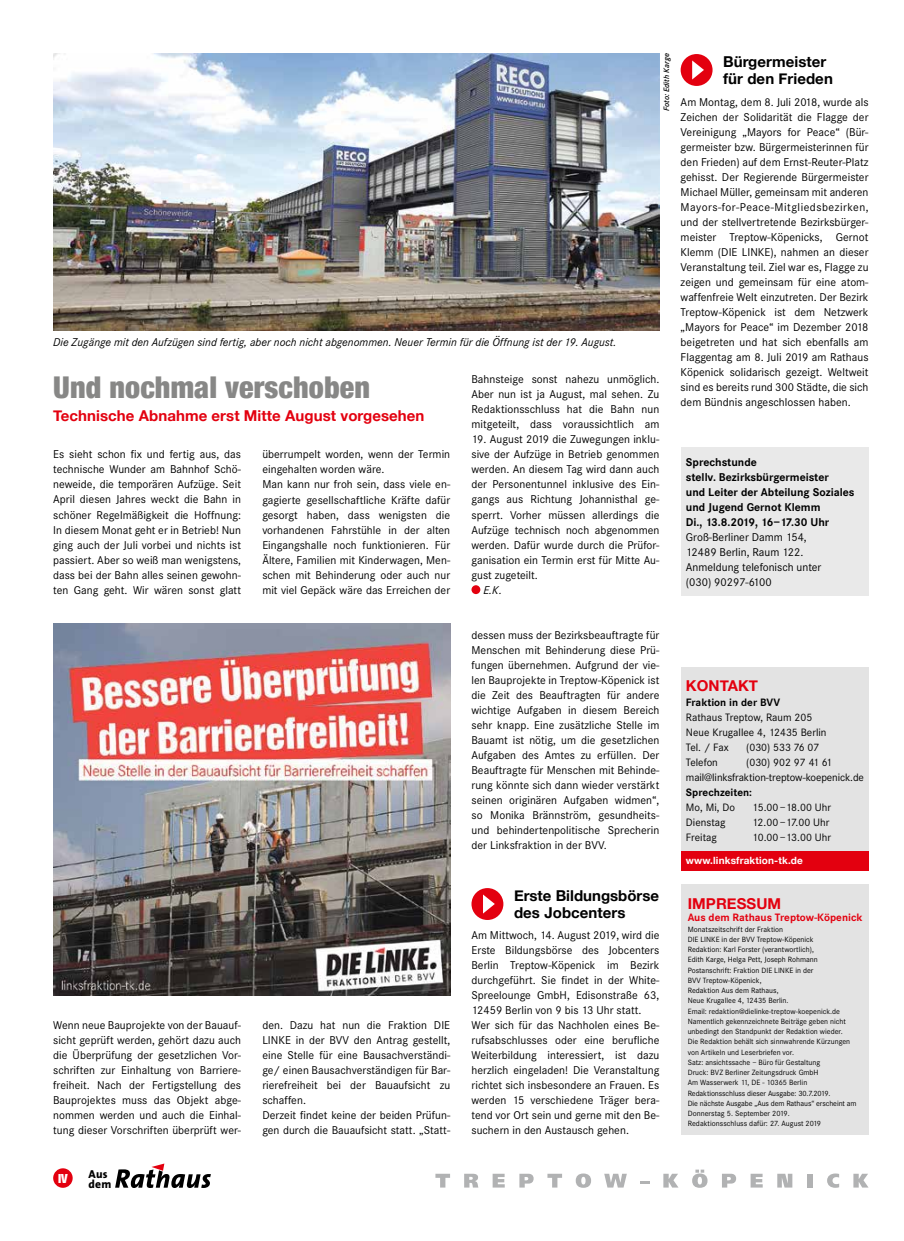
<style>
.page{position:relative;width:904px;height:1241px;background:#fff}
.page>*{position:absolute;margin:0;border:0;box-sizing:border-box;transform-origin:0 0}
.t1{font:900 condensed 30px "Helvetica Neue";letter-spacing:.005em;color:#878786}
.t2{font:700 15px "Helvetica Neue";letter-spacing:.005em;color:#e3000f}
.t3{font:700 15px/17.5px "Helvetica Neue";letter-spacing:.005em;color:#000}
.t4{font:900 condensed 12.5px "Helvetica Neue";color:#fff}
.t5{font:11.75px/15px "Corporate S";letter-spacing:.005em;color:#000;text-align:justify}
.t6{font:700 11.75px/15px "Corporate S";color:#000}
.t7{font:italic 11.75px "Corporate S";letter-spacing:.005em;color:#000}
.t8{font:800 11.5px/10.1px "The Sans";letter-spacing:.02em;color:#000}
.t9{font:11.12px/15px "Corporate S";letter-spacing:.005em;color:#000}
.t10{font:700 11.12px "Corporate S";color:#e3000f}
.t11{font:700 11.12px "Corporate S";letter-spacing:.005em;color:#000}
.t12{font:700 10px "Helvetica Neue";letter-spacing:.015em;color:#fff}
.t13{font:italic 600 8.12px "Corporate S";color:#000}
.t14{font:7.88px/10.2px "Corporate S";color:#000}
</style>
<div class="page">
<svg style="left:435px;top:1173px;width:15px;height:14px"></svg>
<svg style="left:464px;top:1173px;width:14px;height:14px"></svg>
<svg style="left:492px;top:1173px;width:12px;height:14px"></svg>
<svg style="left:519px;top:1173px;width:14px;height:14px"></svg>
<svg style="left:547px;top:1173px;width:15px;height:14px"></svg>
<svg style="left:575px;top:1173px;width:16px;height:14px"></svg>
<svg style="left:604px;top:1173px;width:23px;height:14px"></svg>
<svg style="left:640px;top:1181px;width:9px;height:2px"></svg>
<svg style="left:663px;top:1173px;width:15px;height:14px"></svg>
<svg style="left:692px;top:1169px;width:15px;height:18px"></svg>
<svg style="left:722px;top:1173px;width:14px;height:14px"></svg>
<svg style="left:750px;top:1173px;width:12px;height:14px"></svg>
<svg style="left:777px;top:1173px;width:15px;height:14px"></svg>
<div style="left:807px;top:1173px;width:5px;height:14px;background:#b1b2b3"></div>
<svg style="left:827px;top:1173px;width:12px;height:14px"></svg>
<svg style="left:853px;top:1173px;width:15px;height:14px"></svg>
<svg style="left:115px;top:1163px;width:96px;height:24px"></svg>
<div style="left:53px;top:1168px;width:20px;height:19px;background:#e3000f;border-radius:50%"></div>
<div style="left:471px;top:585px;width:9px;height:9px;background:#e3000f;border-radius:50%"></div>
<div style="left:680px;top:883px;width:188px;height:251px;background:#e3e3e3"></div>
<div style="left:680px;top:667px;width:188px;height:184px;background:#e3e3e3"></div>
<div style="left:680px;top:851px;width:188px;height:20px;background:#e3000f"></div>
<div style="left:680px;top:446px;width:188px;height:149px;background:#e9e9e9"></div>
<img style="left:53px;top:53px;width:606px;height:278px">
<div style="left:680px;top:54px;width:32px;height:32px;background:#e3000f;border-radius:50%"></div>
<svg style="left:692px;top:60px;width:12px;height:19px"></svg>
<img style="left:53px;top:623px;width:397px;height:372px">
<div style="left:471px;top:887px;width:32px;height:32px;background:#e3000f;border-radius:50%"></div>
<svg style="left:483px;top:894px;width:12px;height:19px"></svg>
<p class="t13" style="left:661px;top:111px;width:60px;rotate:-90deg">Foto: Edith Karge</p>
<p class="t7" style="left:53px;top:335px;width:564px">Die Zugänge mit den Aufzügen sind fertig, aber noch nicht abgenommen. Neuer Termin für die Öffnung ist der 19. August.</p>
<h1 class="t1" style="left:53px;top:363px;width:318px">Und nochmal verschoben</h1>
<p class="t2" style="left:53px;top:404px;width:373px">Technische Abnahme erst Mitte August vorgesehen</p>
<p class="t5" style="left:53px;top:447px;width:189px">Es sieht schon fix und fertig aus, das technische Wunder am Bahnhof Schö&shy;neweide, die temporären Aufzüge. Seit April diesen Jahres weckt die Bahn in schöner Regelmäßigkeit die Hoffnung:<br>In diesem Monat geht er in Betrieb! Nun ging auch der Juli vorbei und nichts ist passiert. Aber so weiß man wenigstens, dass bei der Bahn alles seinen gewohn&shy;ten Gang geht. Wir wären sonst glatt</p>
<p class="t5" style="left:262px;top:447px;width:189px;text-align:left">überrumpelt worden, wenn der Termin eingehalten worden wäre.<br>Man kann nur froh sein, dass viele en&shy;gagierte gesellschaftliche Kräfte dafür gesorgt haben, dass wenigsten die vorhandenen Fahrstühle in der alten Eingangshalle noch funktionieren. Für Ältere, Familien mit Kinderwagen, Men&shy;schen mit Behinderung oder auch nur mit viel Gepäck wäre das Erreichen der</p>
<p class="t5" style="left:471px;top:372px;width:189px">Bahnsteige sonst nahezu unmöglich.<br>Aber nun ist ja August, mal sehen. Zu Redaktionsschluss hat die Bahn nun mitgeteilt, dass voraussichtlich am</p>
<p class="t5" style="left:471px;top:432px;width:189px">19. August 2019 die Zuwegungen inklu&shy;sive der Aufzüge in Betrieb genommen werden. An diesem Tag wird dann auch der Personentunnel inklusive des Ein&shy;gangs aus Richtung Johannisthal ge&shy;sperrt. Vorher müssen allerdings die Aufzüge technisch noch abgenommen werden. Dafür wurde durch die Prüfor&shy;ganisation ein Termin erst für Mitte Au&shy;gust zugeteilt.</p>
<p class="t7" style="left:483px;top:583px;width:20px">E.K.</p>
<p class="t3" style="left:723px;top:53px;width:111px">Bürgermeister für den Frieden</p>
<p class="t5" style="left:680px;top:94px;width:189px">Am Montag, dem 8. Juli 2018, wurde als Zeichen der Solidarität die Flagge der Vereinigung „Mayors for Peace“ (Bür&shy;germeister bzw. Bürgermeisterinnen für den Frieden) auf dem Ernst-Reuter-Platz gehisst. Der Regierende Bürgermeister Michael Müller, gemeinsam mit anderen Mayors-for-Peace-Mitgliedsbezirken, und der stellvertretende Bezirksbürger&shy;meister Treptow-Köpenicks, Gernot Klemm (DIE LINKE), nahmen an dieser Veranstaltung teil. Ziel war es, Flagge zu zeigen und gemeinsam für eine atom&shy;waffenfreie Welt einzutreten. Der Bezirk Treptow-Köpenick ist dem Netzwerk „Mayors for Peace“ im Dezember 2018 beigetreten und hat sich ebenfalls am Flaggentag am 8. Juli 2019 am Rathaus Köpenick solidarisch gezeigt. Weltweit sind es bereits rund 300 Städte, die sich dem Bündnis angeschlossen haben.</p>
<p class="t6" style="left:686px;top:454px;width:170px">Sprechstunde<br>stellv. Bezirksbürgermeister<br>und Leiter der Abteilung Soziales und Jugend Gernot Klemm<br>Di., 13.8.2019, 16–17.30 Uhr</p>
<p class="t5" style="left:686px;top:529px;width:137px;text-align:left">Groß-Berliner Damm 154,<br>12489 Berlin, Raum 122.<br>Anmeldung telefonisch unter (030) 90297-6100</p>
<p class="t5" style="left:53px;top:1017px;width:189px">Wenn neue Bauprojekte von der Bauauf&shy;sicht geprüft werden, gehört dazu auch die Überprüfung der gesetzlichen Vor&shy;schriften zur Einhaltung von Barriere&shy;freiheit. Nach der Fertigstellung des Bauprojektes muss das Objekt abge&shy;nommen werden und auch die Einhal&shy;tung dieser Vorschriften überprüft wer-</p>
<p class="t5" style="left:262px;top:1017px;width:189px;text-align:left">den. Dazu hat nun die Fraktion DIE LINKE in der BVV den Antrag gestellt, eine Stelle für eine Bausachverständi&shy;ge/ einen Bausachverständigen für Bar&shy;rierefreiheit bei der Bauaufsicht zu schaffen.<br>Derzeit findet keine der beiden Prüfun&shy;gen durch die Bauaufsicht statt. „Statt-</p>
<p class="t4" style="left:58px;top:1167px;width:11px">IV</p>
<p class="t8" style="left:89px;top:1168px;width:24px">Aus dem</p>
<p class="t5" style="left:471px;top:627px;width:189px">dessen muss der Bezirksbeauftragte für Menschen mit Behinderung diese Prü&shy;fungen übernehmen. Aufgrund der vie&shy;len Bauprojekte in Treptow-Köpenick ist die Zeit des Beauftragten für andere wichtige Aufgaben in diesem Bereich sehr knapp. Eine zusätzliche Stelle im Bauamt ist nötig, um die gesetzlichen Aufgaben des Amtes zu erfüllen. Der Beauftragte für Menschen mit Behinde&shy;rung könnte sich dann wieder verstärkt seinen originären Aufgaben widmen“, so Monika Brännström, gesundheits&shy;und behindertenpolitische Sprecherin der Linksfraktion in der BVV.</p>
<p class="t3" style="left:514px;top:887px;width:146px">Erste Bildungsbörse des Jobcenters</p>
<p class="t5" style="left:471px;top:927px;width:189px;text-align:left">Am Mittwoch, 14. August 2019, wird die Erste Bildungsbörse des Jobcenters Berlin Treptow-Köpenick im Bezirk durchgeführt. Sie findet in der White-Spreelounge GmbH, Edisonstraße 63, 12459 Berlin von 9 bis 13 Uhr statt.<br>Wer sich für das Nachholen eines Be&shy;rufsabschlusses oder eine berufliche Weiterbildung interessiert, ist dazu herzlich eingeladen! Die Veranstaltung richtet sich insbesondere an Frauen. Es werden 15 verschiedene Träger bera&shy;tend vor Ort sein und gerne mit den Be&shy;suchern in den Austausch gehen.</p>
<p class="t2" style="left:686px;top:674px;width:74px">KONTAKT</p>
<p class="t11" style="left:686px;top:696px;width:96px">Fraktion in der BVV</p>
<p class="t9" style="left:686px;top:710px;width:142px">Rathaus Treptow, Raum 205<br>Neue Krugallee 4, 12435 Berlin<br>Tel. / Fax</p>
<p class="t9" style="left:746px;top:740px;width:75px">(030) 533 76 07</p>
<p class="t9" style="left:686px;top:755px;width:33px">Telefon</p>
<p class="t9" style="left:686px;top:755px;width:179px;text-indent:60px">(030) 902 97 41 61 mail@linksfraktion-treptow-koepenick.de</p>
<p class="t11" style="left:686px;top:786px;width:68px">Sprechzeiten:</p>
<p class="t9" style="left:686px;top:800px;width:51px">Mo, Mi, Do</p>
<p class="t9" style="left:752px;top:800px;width:80px">15.00–18.00 Uhr</p>
<p class="t9" style="left:686px;top:815px;width:41px">Dienstag</p>
<p class="t9" style="left:752px;top:815px;width:79px">12.00–17.00 Uhr</p>
<p class="t9" style="left:686px;top:830px;width:33px">Freitag</p>
<p class="t9" style="left:752px;top:830px;width:80px">10.00–13.00 Uhr</p>
<p class="t12" style="left:686px;top:852px;width:118px">www.linksfraktion-tk.de</p>
<p class="t2" style="left:687px;top:891px;width:95px">IMPRESSUM</p>
<p class="t10" style="left:687px;top:911px;width:176px">Aus dem Rathaus Treptow-Köpenick</p>
<p class="t14" style="left:687px;top:923px;width:170px">Monatszeitschrift der Fraktion<br>DIE LINKE in der BVV Treptow-Köpenick<br>Redaktion: Karl Forster (verantwortlich),<br>Edith Karge, Helga Pett, Joseph Rohmann Postanschrift: Fraktion DIE LINKE in der<br>BVV Treptow-Köpenick,<br>Redaktion Aus dem Rathaus,<br>Neue Krugallee 4, 12435 Berlin.<br>Email: redaktion@dielinke-treptow-koepenick.de Namentlich gekennzeichnete Beiträge geben nicht unbedingt den Standpunkt der Redaktion wieder.<br>Die Redaktion behält sich sinnwahrende Kürzungen von Artikeln und Leserbriefen vor.<br>Satz: ansichtssache – Büro für Gestaltung<br>Druck: BVZ Berliner Zeitungsdruck GmbH<br>Am Wasserwerk 11, DE - 10365 Berlin Redaktionsschluss dieser Ausgabe: 30.7.2019.<br>Die nächste Ausgabe „Aus dem Rathaus“ erscheint am Donnerstag 5. September 2019.<br>Redaktionsschluss dafür: 27. August 2019</p>
</div>
